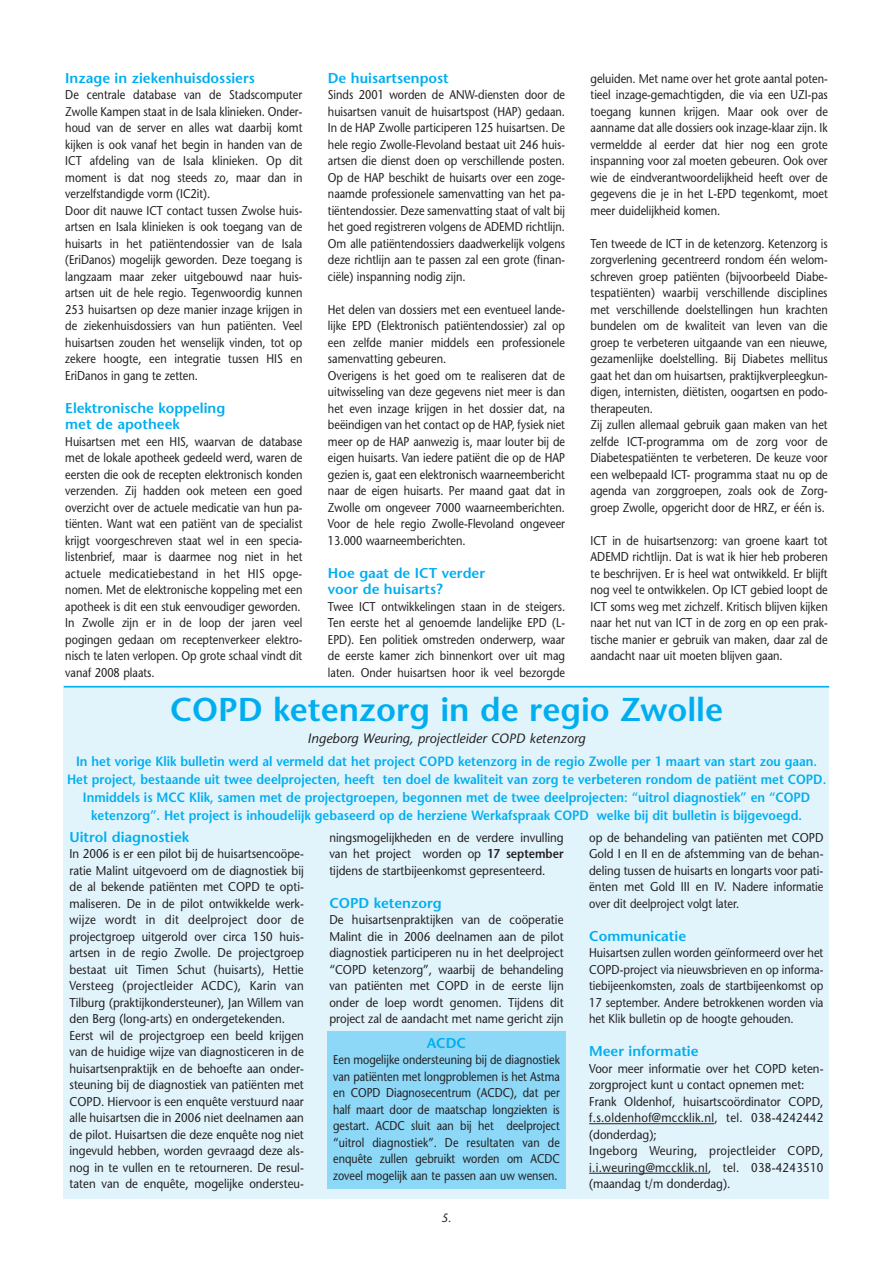
<style>
.page{position:relative;width:893px;height:1263px;background:#fff}
.page>*{position:absolute;margin:0;border:0;box-sizing:border-box;transform-origin:0 0}
.t1{font:600 33px "Stone Sans";color:#00aeef}
.t2{font:600 14.25px/16.5px "Stone Sans";color:#00aeef}
.t3{font:600 13.5px/18px "Stone Sans";color:#00aeef;text-align:center;scale:.92 1}
.t4{font:italic 13.5px "Stone Sans";color:#231f20}
.t5{font:12.75px/16.5px "Stone Sans";color:#231f20;scale:.86 1}
.t6{font:12.75px/16.5px "Stone Sans";color:#231f20;text-align:justify;scale:.9 1}
.t7{font:12.75px/16.5px "Stone Sans";color:#231f20;text-align:justify;scale:.85 1}
.t8{font:12.75px/16.5px "Stone Sans";color:#231f20;text-align:justify;scale:.87 1}
.t9{font:italic 12px "Stone Sans";color:#231f20}
.s1{font-weight:600}
</style>
<div class="page">
<div style="left:64px;top:685px;width:765px;height:514px;background:#e1f4fc"></div>
<hr style="left:589px;top:1123px;width:125px;height:1px;background:#231f20">
<hr style="left:589px;top:1173px;width:119px;height:1px;background:#231f20">
<hr style="left:64px;top:686px;width:765px;height:1px;background:#00aeef">
<div style="left:327px;top:1031px;width:239px;height:157px;background:#8dd7f7"></div>
<p class="t2" style="left:65px;top:71px;width:191px">Inzage in ziekenhuisdossiers</p>
<p class="t5" style="left:65px;top:88px;width:277px">De centrale database van de Stadscomputer Zwolle Kampen staat in de Isala klinieken. Onder&shy;houd van de server en alles wat daarbij komt kijken is ook vanaf het begin in handen van de ICT afdeling van de Isala klinieken. Op dit moment is dat nog steeds zo, maar dan in verzelfstandigde vorm (IC2it).<br>Door dit nauwe ICT contact tussen Zwolse huis&shy;artsen en Isala klinieken is ook toegang van de huisarts in het patiëntendossier van de Isala (EriDanos) mogelijk geworden. Deze toegang is langzaam maar zeker uitgebouwd naar huis&shy;artsen uit de hele regio. Tegenwoordig kunnen 253 huisartsen op deze manier inzage krijgen in de ziekenhuisdossiers van hun patiënten. Veel huisartsen zouden het wenselijk vinden, tot op zekere hoogte, een integratie tussen HIS en EriDanos in gang te zetten.</p>
<p class="t2" style="left:65px;top:401px;width:162px">Elektronische koppeling met de apotheek</p>
<p class="t5" style="left:65px;top:434px;width:277px">Huisartsen met een HIS, waarvan de database met de lokale apotheek gedeeld werd, waren de eersten die ook de recepten elektronisch konden verzenden. Zij hadden ook meteen een goed overzicht over de actuele medicatie van hun pa&shy;tiënten. Want wat een patiënt van de specialist krijgt voorgeschreven staat wel in een specia&shy;listenbrief, maar is daarmee nog niet in het actuele medicatiebestand in het HIS opge&shy;nomen. Met de elektronische koppeling met een apotheek is dit een stuk eenvoudiger geworden.<br>In Zwolle zijn er in de loop der jaren veel pogingen gedaan om receptenverkeer elektro&shy;nisch te laten verlopen. Op grote schaal vindt dit vanaf 2008 plaats.</p>
<p class="t2" style="left:328px;top:71px;width:122px">De huisartsenpost</p>
<p class="t5" style="left:328px;top:88px;width:277px;text-align:justify">Sinds 2001 worden de ANW-diensten door de huisartsen vanuit de huisartspost (HAP) gedaan.<br>In de HAP Zwolle participeren 125 huisartsen. De hele regio Zwolle-Flevoland bestaat uit 246 huis&shy;artsen die dienst doen op verschillende posten.<br>Op de HAP beschikt de huisarts over een zoge&shy;naamde professionele samenvatting van het pa&shy;tiëntendossier. Deze samenvatting staat of valt bij het goed registreren volgens de ADEMD richtlijn.<br>Om alle patiëntendossiers daadwerkelijk volgens deze richtlijn aan te passen zal een grote (finan&shy;ciële) inspanning nodig zijn.</p>
<p class="t5" style="left:328px;top:302px;width:277px">Het delen van dossiers met een eventueel lande&shy;lijke EPD (Elektronisch patiëntendossier) zal op een zelfde manier middels een professionele samenvatting gebeuren.<br>Overigens is het goed om te realiseren dat de uitwisseling van deze gegevens niet meer is dan het even inzage krijgen in het dossier dat, na beëindigen van het contact op de HAP, fysiek niet meer op de HAP aanwezig is, maar louter bij de eigen huisarts. Van iedere patiënt die op de HAP gezien is, gaat een elektronisch waarneembericht naar de eigen huisarts. Per maand gaat dat in Zwolle om ongeveer 7000 waarneemberichten.<br>Voor de hele regio Zwolle-Flevoland ongeveer 13.000 waarneemberichten.</p>
<p class="t2" style="left:328px;top:566px;width:159px">Hoe gaat de ICT verder voor de huisarts?</p>
<p class="t5" style="left:328px;top:599px;width:277px;text-align:justify">Twee ICT ontwikkelingen staan in de steigers.<br>Ten eerste het al genoemde landelijke EPD (L-EPD). Een politiek omstreden onderwerp, waar de eerste kamer zich binnenkort over uit mag laten. Onder huisartsen hoor ik veel bezorgde</p>
<p class="t5" style="left:591px;top:71px;width:277px;text-align:justify">geluiden. Met name over het grote aantal poten&shy;tieel inzage-gemachtigden, die via een UZI-pas toegang kunnen krijgen. Maar ook over de aanname dat alle dossiers ook inzage-klaar zijn. Ik vermeldde al eerder dat hier nog een grote inspanning voor zal moeten gebeuren. Ook over wie de eindverantwoordelijkheid heeft over de gegevens die je in het L-EPD tegenkomt, moet meer duidelijkheid komen.</p>
<p class="t5" style="left:591px;top:236px;width:277px">Ten tweede de ICT in de ketenzorg. Ketenzorg is zorgverlening gecentreerd rondom één welom&shy;schreven groep patiënten (bijvoorbeeld Diabe&shy;tespatiënten) waarbij verschillende disciplines met verschillende doelstellingen hun krachten bundelen om de kwaliteit van leven van die groep te verbeteren uitgaande van een nieuwe, gezamenlijke doelstelling. Bij Diabetes mellitus gaat het dan om huisartsen, praktijkverpleegkun&shy;digen, internisten, diëtisten, oogartsen en podo&shy;therapeuten.<br>Zij zullen allemaal gebruik gaan maken van het zelfde ICT-programma om de zorg voor de Diabetespatiënten te verbeteren. De keuze voor een welbepaald ICT- programma staat nu op de agenda van zorggroepen, zoals ook de Zorg&shy;groep Zwolle, opgericht door de HRZ, er één is.</p>
<p class="t5" style="left:591px;top:533px;width:277px;text-align:justify">ICT in de huisartsenzorg: van groene kaart tot ADEMD richtlijn. Dat is wat ik hier heb proberen te beschrijven. Er is heel wat ontwikkeld. Er blijft nog veel te ontwikkelen. Op ICT gebied loopt de ICT soms weg met zichzelf. Kritisch blijven kijken naar het nut van ICT in de zorg en op een prak&shy;tische manier er gebruik van maken, daar zal de aandacht naar uit moeten blijven gaan.</p>
<h1 class="t1" style="left:170px;top:697px;width:555px">COPD ketenzorg in de regio Zwolle</h1>
<p class="t4" style="left:308px;top:733px;width:279px">Ingeborg Weuring, projectleider COPD ketenzorg</p>
<p class="t3" style="left:67px;top:753px;width:827px">In het vorige Klik bulletin werd al vermeld dat het project COPD ketenzorg in de regio Zwolle per 1 maart van start zou gaan.<br>Het project, bestaande uit twee deelprojecten, heeft ten doel de kwaliteit van zorg te verbeteren rondom de patiënt met COPD.<br>Inmiddels is MCC Klik, samen met de projectgroepen, begonnen met de twee deelprojecten: “uitrol diagnostiek” en “COPD ketenzorg”. Het project is inhoudelijk gebaseerd op de herziene Werkafspraak COPD welke bij dit bulletin is bijgevoegd.</p>
<p class="t2" style="left:70px;top:830px;width:121px">Uitrol diagnostiek</p>
<p class="t6" style="left:70px;top:847px;width:262px;text-align:left">In 2006 is er een pilot bij de huisartsencoöpe&shy;ratie Malint uitgevoerd om de diagnostiek bij de al bekende patiënten met COPD te opti&shy;maliseren. De in de pilot ontwikkelde werk&shy;wijze wordt in dit deelproject door de projectgroep uitgerold over circa 150 huis&shy;artsen in de regio Zwolle. De projectgroep bestaat uit Timen Schut (huisarts), Hettie Versteeg (projectleider ACDC), Karin van Tilburg (praktijkondersteuner), Jan Willem van den Berg (long-arts) en ondergetekenden.<br>Eerst wil de projectgroep een beeld krijgen van de huidige wijze van diagnosticeren in de huisartsenpraktijk en de behoefte aan onder&shy;steuning bij de diagnostiek van patiënten met COPD. Hiervoor is een enquête verstuurd naar alle huisartsen die in 2006 niet deelnamen aan de pilot. Huisartsen die deze enquête nog niet ingevuld hebben, worden gevraagd deze als&shy;nog in te vullen en te retourneren. De resul&shy;taten van de enquête, mogelijke ondersteu-</p>
<p class="t6" style="left:329px;top:830px;width:262px">ningsmogelijkheden en de verdere invulling van het project worden op <span class="s1">17 september </span>tijdens de startbijeenkomst gepresenteerd.</p>
<p class="t2" style="left:329px;top:896px;width:114px">COPD ketenzorg</p>
<p class="t6" style="left:329px;top:913px;width:262px">De huisartsenpraktijken van de coöperatie Malint die in 2006 deelnamen aan de pilot diagnostiek participeren nu in het deelproject “COPD ketenzorg”, waarbij de behandeling van patiënten met COPD in de eerste lijn onder de loep wordt genomen. Tijdens dit project zal de aandacht met name gericht zijn</p>
<p class="t2" style="left:427px;top:1036px;width:41px">ACDC</p>
<p class="t7" style="left:333px;top:1053px;width:268px">Een mogelijke ondersteuning bij de diagnostiek van patiënten met longproblemen is het Astma en COPD Diagnosecentrum (ACDC), dat per half maart door de maatschap longziekten is gestart. ACDC sluit aan bij het deelproject “uitrol diagnostiek”. De resultaten van de enquête zullen gebruikt worden om ACDC zoveel mogelijk aan te passen aan uw wensen.</p>
<p class="t9" style="left:441px;top:1213px;width:12px">5.</p>
<p class="t6" style="left:589px;top:830px;width:262px">op de behandeling van patiënten met COPD Gold I en II en de afstemming van de behan&shy;deling tussen de huisarts en longarts voor pati&shy;ënten met Gold III en IV. Nadere informatie over dit deelproject volgt later.</p>
<p class="t2" style="left:589px;top:929px;width:98px">Communicatie</p>
<p class="t8" style="left:589px;top:946px;width:271px">Huisartsen zullen worden geïnformeerd over het COPD-project via nieuwsbrieven en op informa&shy;tiebijeenkomsten, zoals de startbijeenkomst op 17 september. Andere betrokkenen worden via het Klik bulletin op de hoogte gehouden.</p>
<p class="t2" style="left:589px;top:1044px;width:111px">Meer informatie</p>
<p class="t6" style="left:589px;top:1061px;width:262px;text-align:left">Voor meer informatie over het COPD keten&shy;zorgproject kunt u contact opnemen met:<br>Frank Oldenhof, huisartscoördinator COPD, f.s.oldenhof@mccklik.nl, tel. 038-4242442 (donderdag);<br>Ingeborg Weuring, projectleider COPD, i.i.weuring@mccklik.nl, tel. 038-4243510 (maandag t/m donderdag).</p>
</div>
